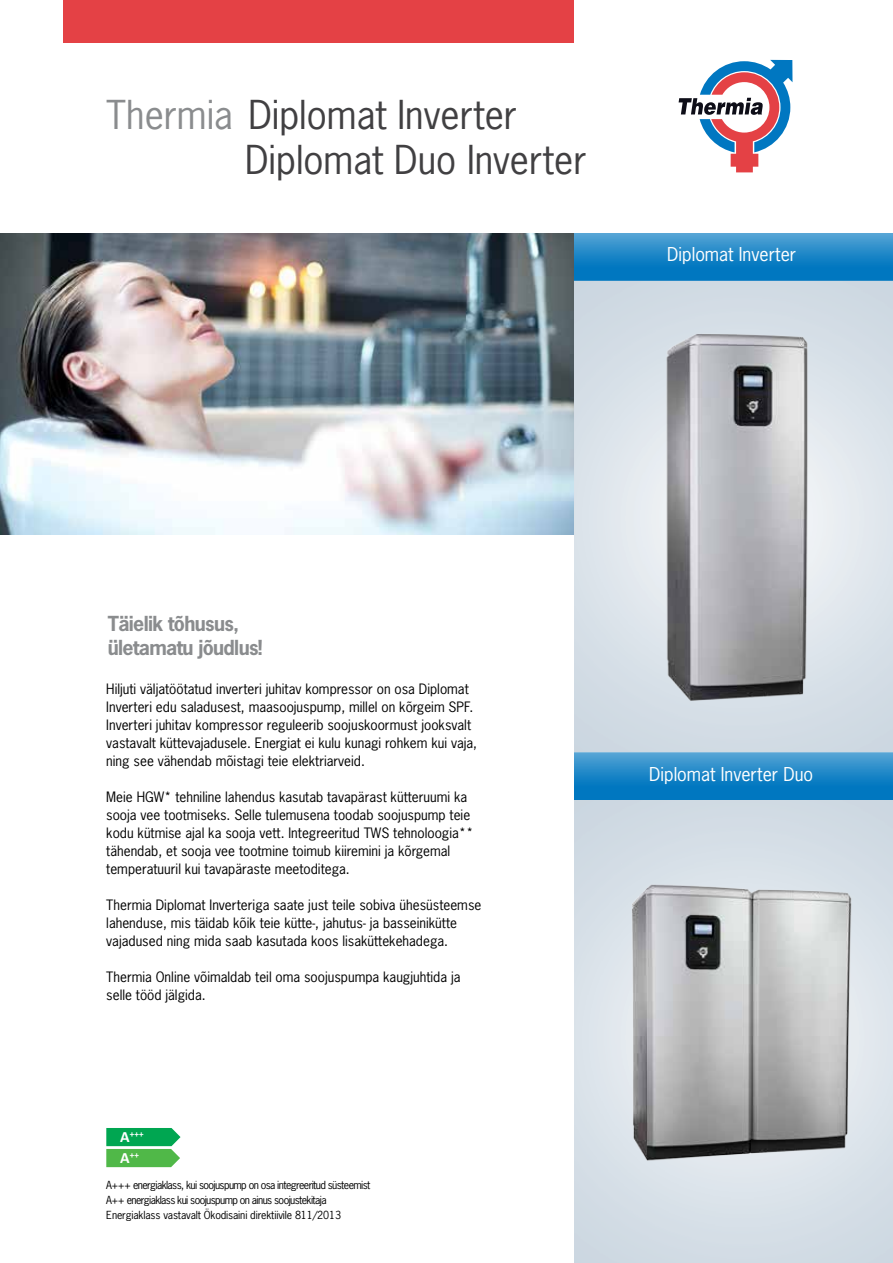
<style>
.page{position:relative;width:893px;height:1263px;background:#fff}
.page>*{position:absolute;margin:0;border:0;box-sizing:border-box;transform-origin:0 0}
.t1{font:37.5px/45px "News Gothic Std";color:#414042}
.t2{font:700 19.5px/23.4px "News Gothic Std";letter-spacing:-.035em;color:#8a8c8e}
.t3{font:18px "News Gothic Std";color:#fff}
.t4{font:13.5px/18px "News Gothic Std";color:#000}
.t5{font:10.5px/15px "News Gothic Std";letter-spacing:-.055em;color:#000}
.t6{font:700 9.15px "Calibri";color:#fff}
.s1{color:#8a8c8e}
.s2{font-size:15.75px}
</style>
<div class="page">
<div style="left:64px;top:0;width:510px;height:43px;background:#e44145"></div>
<svg style="left:679px;top:60px;width:113px;height:112px"></svg>
<img style="left:0;top:233px;width:574px;height:301px">
<img style="left:574px;top:280px;width:319px;height:473px">
<img style="left:574px;top:799px;width:319px;height:464px">
<div style="left:574px;top:233px;width:319px;height:47px;background:linear-gradient(to bottom,#4fa1d3,#006dbb)"></div>
<div style="left:574px;top:753px;width:319px;height:46px;background:linear-gradient(to bottom,#4c9fd3,#006fbc)"></div>
<img style="left:621px;top:863px;width:239px;height:316px">
<img style="left:600px;top:295px;width:264px;height:419px">
<svg style="left:106px;top:1128px;width:75px;height:39px;background:#45ba65"></svg>
<h1 class="t1" style="left:245px;top:92px;width:343px;text-indent:-139px"><span class="s1">Thermia</span> Diplomat Inverter<br>Diplomat Duo Inverter</h1>
<h3 class="t3" style="left:667px;top:242px;width:130px">Diplomat Inverter</h3>
<h2 class="t2" style="left:108px;top:612px;width:156px">Täielik tõhusus, ületamatu jõudlus!</h2>
<p class="t4" style="left:106px;top:680px;width:372px">Hiljuti väljatöötatud inverteri juhitav kompressor on osa Diplomat Inverteri edu saladusest, maasoojuspump, millel on kõrgeim SPF.<br>Inverteri juhitav kompressor reguleerib soojuskoormust jooksvalt vastavalt küttevajadusele. Energiat ei kulu kunagi rohkem kui vaja, ning see vähendab mõistagi teie elektriarveid.</p>
<p class="t4" style="left:106px;top:788px;width:369px">Meie HGW* tehniline lahendus kasutab tavapärast kütteruumi ka sooja vee tootmiseks. Selle tulemusena toodab soojuspump teie kodu kütmise ajal ka sooja vett. Integreeritud TWS tehnoloogia** tähendab, et sooja vee tootmine toimub kiiremini ja kõrgemal temperatuuril kui tavapäraste meetoditega.</p>
<p class="t4" style="left:106px;top:896px;width:377px">Thermia Diplomat Inverteriga saate just teile sobiva ühesüsteemse lahenduse, mis täidab kõik teie kütte-, jahutus- ja basseinikütte vajadused ning mida saab kasutada koos lisaküttekehadega.</p>
<p class="t4" style="left:106px;top:968px;width:356px">Thermia Online võimaldab teil oma soojuspumpa kaugjuhtida ja selle tööd jälgida.</p>
<p class="t6" style="left:120px;top:1127px;width:25px"><span class="s2">A</span>+++</p>
<p class="t6" style="left:120px;top:1148px;width:20px"><span class="s2">A</span>++</p>
<p class="t5" style="left:106px;top:1177px;width:266px">A+++ energiaklass, kui soojuspump on osa integreeritud süsteemist<br>A++ energiaklass kui soojuspump on ainus soojustekitaja<br>Energiaklass vastavalt Ökodisaini direktiivile 811/2013</p>
<h3 class="t3" style="left:649px;top:762px;width:165px">Diplomat Inverter Duo</h3>
</div>
